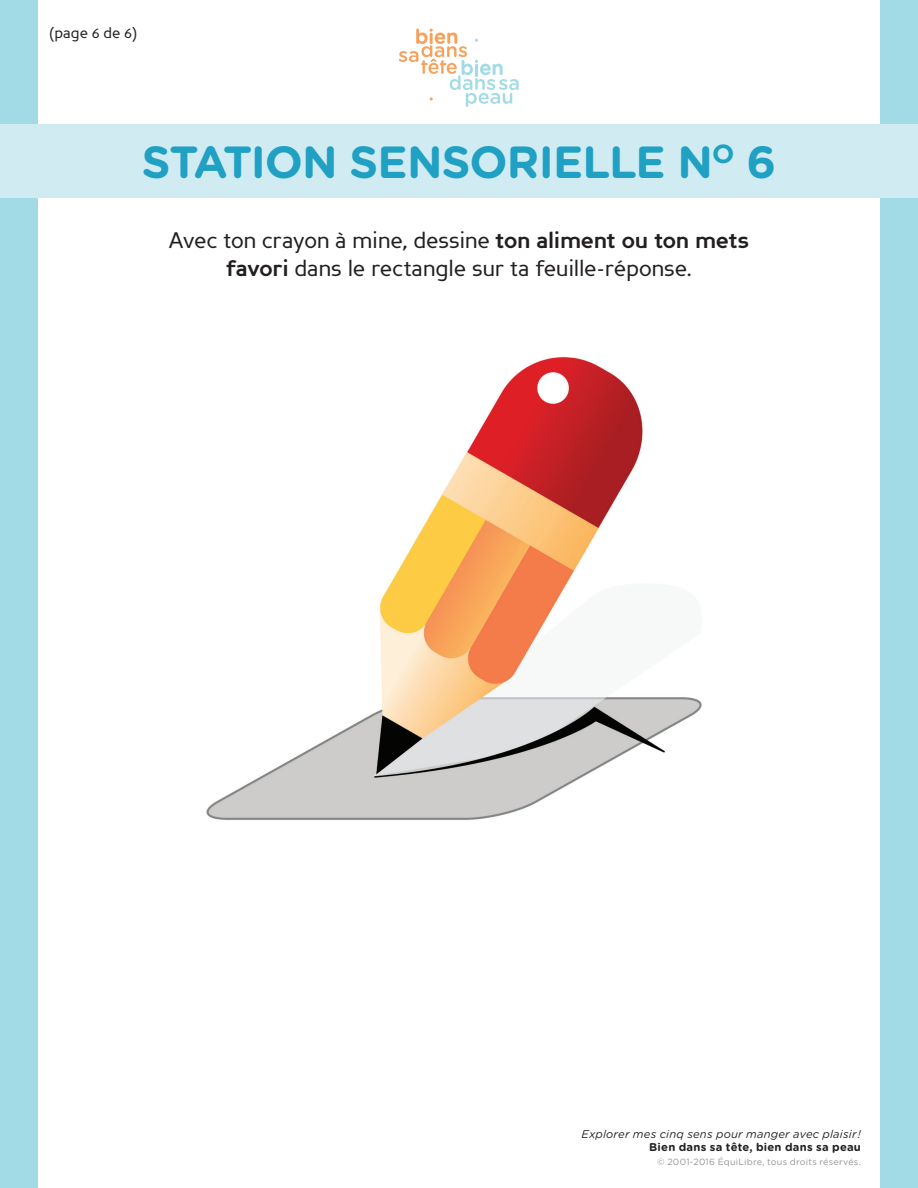
<style>
.page{position:relative;width:918px;height:1188px;background:#fff}
.page>*{position:absolute;margin:0;border:0;box-sizing:border-box;transform-origin:0 0}
.t1{font:700 45px "Gotham Rounded";letter-spacing:-.02em;color:#20a0c3}
.t2{font:22.5px/28.5px "Perspective Sans";letter-spacing:-.015em;color:#231f20;text-align:center}
.t3{font:15px "Perspective Sans";color:#231f20}
.t4{font:italic 11.25px "Gotham Rounded";letter-spacing:.02em;color:#231f20}
.t5{font:700 11.25px "Gotham Rounded";letter-spacing:.025em;color:#231f20}
.t6{font:9px "Gotham Rounded";letter-spacing:.025em;color:#939598}
.s1{font-weight:700}
</style>
<div class="page">
<div style="left:0;top:0;width:38px;height:1188px;background:#a2dbe6"></div>
<div style="left:880px;top:0;width:38px;height:1188px;background:#a2dbe6"></div>
<div style="left:0;top:124px;width:918px;height:74px;background:#d0ecf2"></div>
<svg style="left:399px;top:29px;width:120px;height:78px"></svg>
<img style="left:206px;top:357px;width:496px;height:463px">
<p class="t3" style="left:50px;top:24px;width:89px">(page 6 de 6)</p>
<h1 class="t1" style="left:142px;top:135px;width:636px">STATION SENSORIELLE N<sup>O</sup> 6</h1>
<p class="t2" style="left:169px;top:226px;width:582px">Avec ton crayon à mine, dessine <span class="s1">ton aliment ou ton mets favori</span> dans le rectangle sur ta feuille-réponse.</p>
<p class="t4" style="left:581px;top:1127px;width:281px">Explorer mes cinq sens pour manger avec plaisir!</p>
<p class="t5" style="left:649px;top:1140px;width:213px">Bien dans sa tête, bien dans sa peau</p>
<p class="t6" style="left:657px;top:1156px;width:205px">© 2001-2016 ÉquiLibre, tous droits réservés.</p>
</div>
